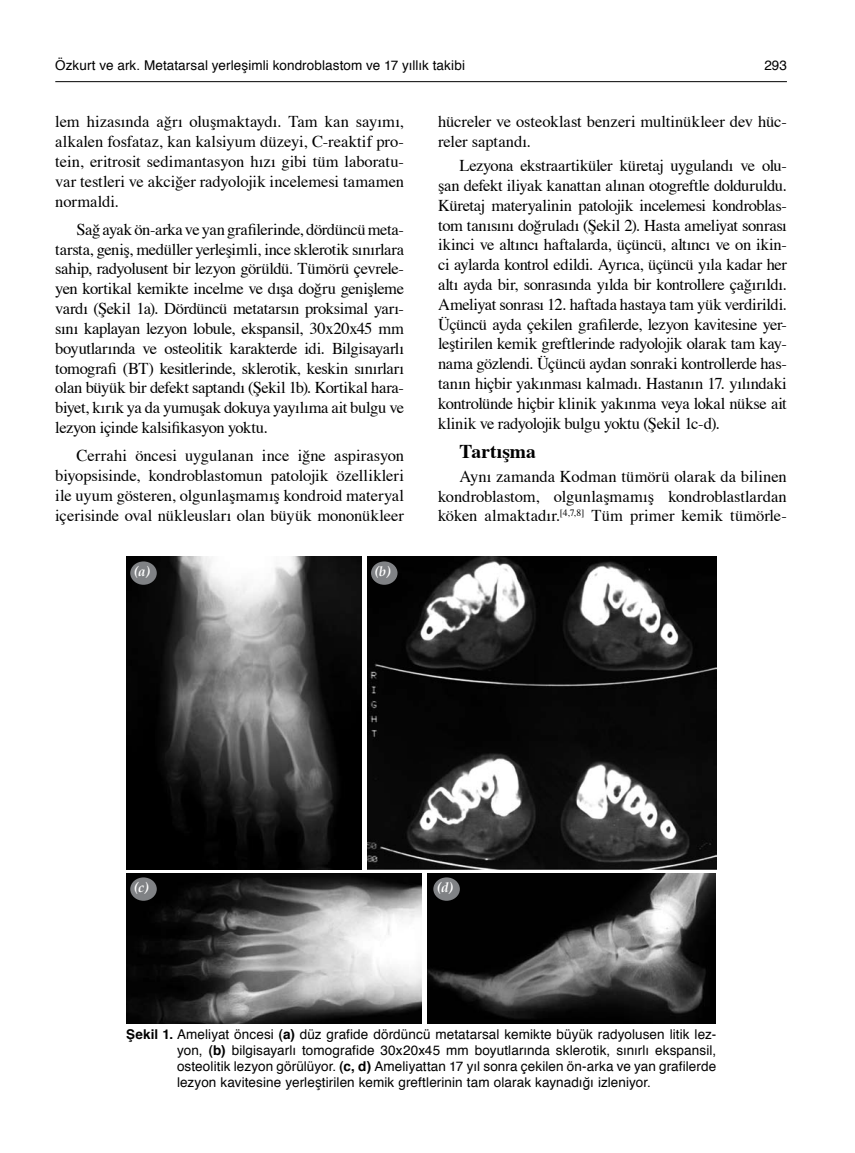
<style>
.page{position:relative;width:855px;height:1153px;background:#fff}
.page>*{position:absolute;margin:0;border:0;box-sizing:border-box;transform-origin:0 0}
.t1{font:700 19.5px "Times";letter-spacing:.005em;color:#000}
.t2{font:16.5px/19.8px "Times";letter-spacing:-.01em;color:#000;text-align:justify}
.t3{font:13.5px/16.2px "Helvetica";letter-spacing:.005em;color:#000;text-align:justify}
.t4{font:italic 700 13.5px "Palatino";color:#fff}
.s1{font-weight:700}
</style>
<div class="page">
<hr style="left:55px;top:81px;width:732px;height:1px;background:#000">
<img style="left:126px;top:556px;width:235px;height:313px">
<img style="left:367px;top:556px;width:349px;height:313px">
<img style="left:126px;top:873px;width:295px;height:150px">
<img style="left:428px;top:873px;width:287px;height:150px">
<div style="left:130px;top:561px;width:27px;height:23px;background:#808285;border-radius:50%"></div>
<div style="left:371px;top:561px;width:26px;height:23px;background:#808285;border-radius:50%"></div>
<div style="left:130px;top:877px;width:27px;height:23px;background:#808285;border-radius:50%"></div>
<div style="left:433px;top:877px;width:27px;height:23px;background:#808285;border-radius:50%"></div>
<p class="t3" style="left:55px;top:56px;width:411px">Özkurt ve ark. Metatarsal yerleşimli kondroblastom ve 17 yıllık takibi</p>
<p class="t3" style="left:764px;top:57px;width:24px">293</p>
<p class="t2" style="left:55px;top:110px;width:350px">lem hizasında ağrı oluşmaktaydı. Tam kan sayımı, alkalen fosfataz, kan kalsiyum düzeyi, C-reaktif pro&shy;tein, eritrosit sedimantasyon hızı gibi tüm laboratu&shy;var testleri ve akciğer radyolojik incelemesi tamamen normaldi.</p>
<p class="t2" style="left:55px;top:218px;width:350px;text-indent:21px">Sağ ayak ön-arka ve yan grafilerinde, dördüncü meta&shy;tarsta, geniş, medüller yerleşimli, ince sklerotik sınırlara sahip, radyolusent bir lezyon görüldü. Tümörü çevrele&shy;yen kortikal kemikte incelme ve dışa doğru genişleme vardı (Şekil 1a). Dördüncü metatarsın proksimal yarı&shy;sını kaplayan lezyon lobule, ekspansil, 30x20x45 mm boyutlarında ve osteolitik karakterde idi. Bilgisayarlı tomografi (BT) kesitlerinde, sklerotik, keskin sınırları olan büyük bir defekt saptandı (Şekil 1b). Kortikal hara&shy;biyet, kırık ya da yumuşak dokuya yayılıma ait bulgu ve lezyon içinde kalsifikasyon yoktu.</p>
<p class="t2" style="left:55px;top:444px;width:350px;text-indent:21px">Cerrahi öncesi uygulanan ince iğne aspirasyon biyopsisinde, kondroblastomun patolojik özellikleri ile uyum gösteren, olgunlaşmamış kondroid materyal içerisinde oval nükleusları olan büyük mononükleer</p>
<p class="t4" style="left:134px;top:561px;width:18px">(a)</p>
<p class="t4" style="left:374px;top:561px;width:17px">(b)</p>
<p class="t2" style="left:438px;top:110px;width:350px">hücreler ve osteoklast benzeri multinükleer dev hüc&shy;reler saptandı.</p>
<p class="t2" style="left:438px;top:154px;width:350px;text-indent:21px">Lezyona ekstraartiküler küretaj uygulandı ve olu&shy;şan defekt iliyak kanattan alınan otogreftle dolduruldu.<br>Küretaj materyalinin patolojik incelemesi kondroblas&shy;tom tanısını doğruladı (Şekil 2). Hasta ameliyat sonrası ikinci ve altıncı haftalarda, üçüncü, altıncı ve on ikin&shy;ci aylarda kontrol edildi. Ayrıca, üçüncü yıla kadar her altı ayda bir, sonrasında yılda bir kontrollere çağırıldı.<br>Ameliyat sonrası 12. haftada hastaya tam yük verdirildi.<br>Üçüncü ayda çekilen grafilerde, lezyon kavitesine yer&shy;leştirilen kemik greftlerinde radyolojik olarak tam kay&shy;nama gözlendi. Üçüncü aydan sonraki kontrollerde has&shy;tanın hiçbir yakınması kalmadı. Hastanın 17. yılındaki kontrolünde hiçbir klinik yakınma veya lokal nükse ait klinik ve radyolojik bulgu yoktu (Şekil 1c-d).</p>
<p class="t1" style="left:459px;top:432px;width:78px">Tartışma</p>
<p class="t2" style="left:438px;top:465px;width:350px;text-indent:21px">Aynı zamanda Kodman tümörü olarak da bilinen kondroblastom, olgunlaşmamış kondroblastlardan köken almaktadır.<sup>[4,7,8]</sup> Tüm primer kemik tümörle-</p>
<p class="t4" style="left:134px;top:876px;width:16px">(c)</p>
<p class="t4" style="left:437px;top:876px;width:18px">(d)</p>
<p class="t3" style="left:177px;top:1025px;width:540px;text-indent:-51px"><span class="s1">Şekil 1.</span> Ameliyat öncesi <span class="s1">(a)</span> düz grafide dördüncü metatarsal kemikte büyük radyolusen litik lez&shy;yon, <span class="s1">(b)</span> bilgisayarlı tomografide 30x20x45 mm boyutlarında sklerotik, sınırlı ekspansil, osteolitik lezyon görülüyor. <span class="s1">(c, d)</span> Ameliyattan 17 yıl sonra çekilen ön-arka ve yan grafilerde lezyon kavitesine yerleştirilen kemik greftlerinin tam olarak kaynadığı izleniyor.</p>
</div>
